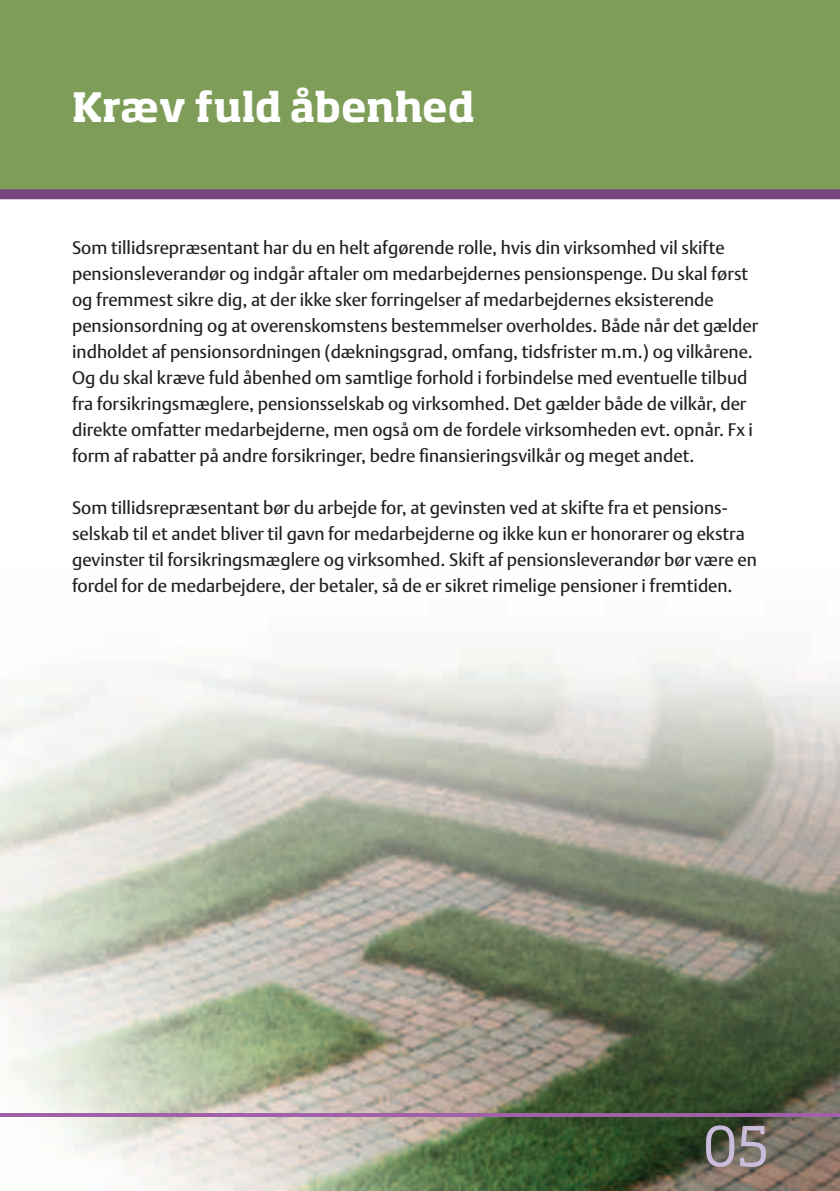
<style>
.page{position:relative;width:840px;height:1191px;background:#fff}
.page>*{position:absolute;margin:0;border:0;box-sizing:border-box;transform-origin:0 0}
.t1{font:54px "Soho Pro";color:#cabcdb}
.t2{font:700 40px "Soho Pro";color:#fff}
.t3{font:18px/26px "DTL Argo T";color:#231f20}
</style>
<div class="page">
<img style="left:0;top:647px;width:839px;height:544px">
<hr style="left:0;top:1113px;width:839px;height:4px;background:#a061a8">
<div style="left:0;top:0;width:839px;height:194px;background:#7e9d58"></div>
<div style="left:0;top:189px;width:839px;height:10px;background:#78467e"></div>
<h2 class="t2" style="left:72px;top:78px;width:404px">Kræv fuld åbenhed</h2>
<p class="t3" style="left:72px;top:234px;width:687px">Som tillidsrepræsentant har du en helt afgørende rolle, hvis din virksomhed vil skifte pensionsleverandør og indgår aftaler om medarbejdernes pensionspenge. Du skal først og fremmest sikre dig, at der ikke sker forringelser af medarbejdernes eksisterende pensionsordning og at overenskomstens bestemmelser overholdes. Både når det gælder indholdet af pensionsordningen (dækningsgrad, omfang, tidsfrister m.m.) og vilkårene.<br>Og du skal kræve fuld åbenhed om samtlige forhold i forbindelse med eventuelle tilbud fra forsikringsmæglere, pensionsselskab og virksomhed. Det gælder både de vilkår, der direkte omfatter medarbejderne, men også om de fordele virksomheden evt. opnår. Fx i form af rabatter på andre forsikringer, bedre finansieringsvilkår og meget andet.</p>
<p class="t3" style="left:72px;top:494px;width:686px">Som tillidsrepræsentant bør du arbejde for, at gevinsten ved at skifte fra et pensions&shy;selskab til et andet bliver til gavn for medarbejderne og ikke kun er honorarer og ekstra gevinster til forsikringsmæglere og virksomhed. Skift af pensionsleverandør bør være en fordel for de medarbejdere, der betaler, så de er sikret rimelige pensioner i fremtiden.</p>
<h1 class="t1" style="left:702px;top:1109px;width:68px">05</h1>
</div>
